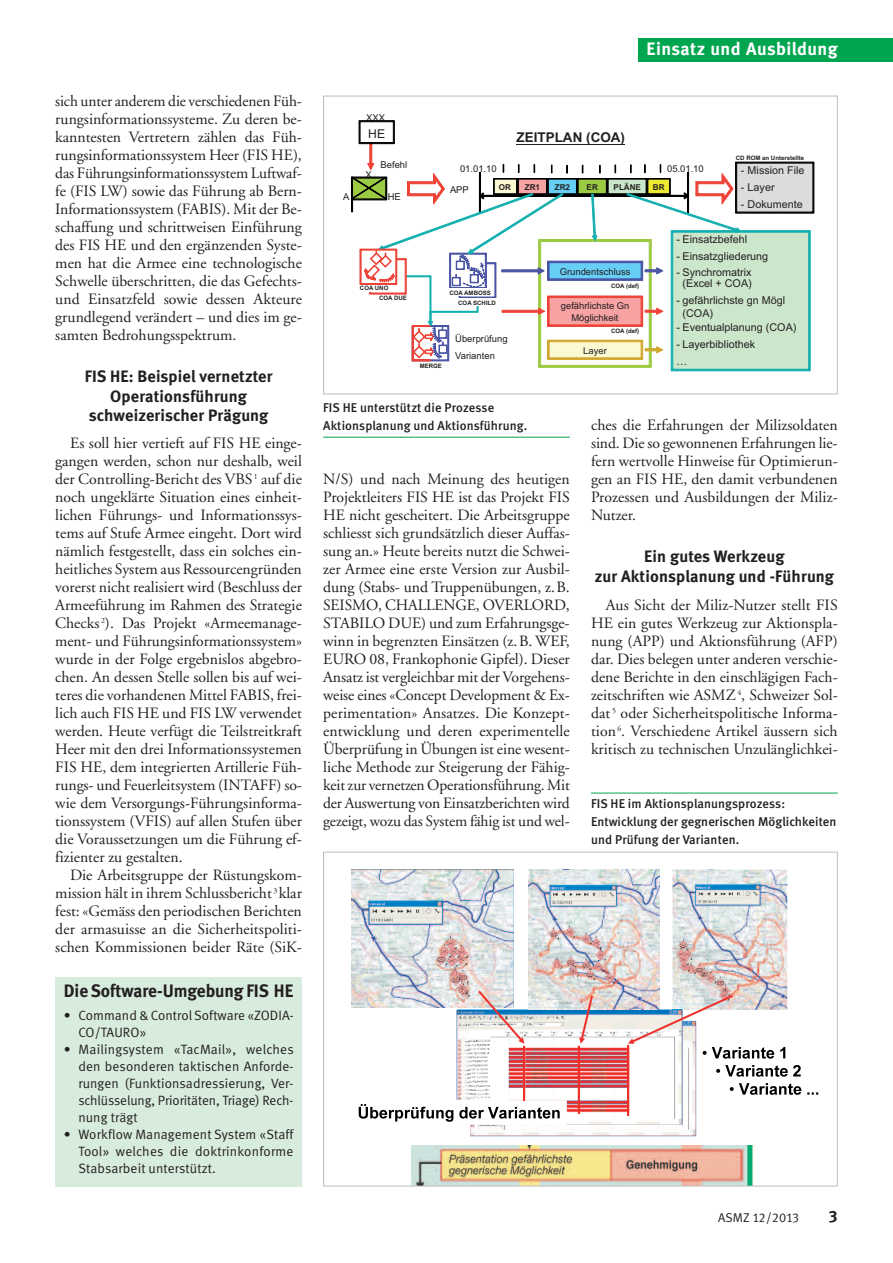
<style>
.page{position:relative;width:893px;height:1263px;background:#fff}
.page>*{position:absolute;margin:0;border:0;box-sizing:border-box;transform-origin:0 0}
.t1{font:18px "Meta Bold LF";color:#231f20}
.t2{font:18px "Meta Bold LF";letter-spacing:.025em;color:#fff}
.t3{font:16.5px/19.5px "Meta Bold LF";letter-spacing:.01em;color:#231f20;text-align:center}
.t4{font:15.75px/18px "Adobe Garamond";color:#231f20;text-align:justify}
.t5{font:13.5px/17px "Meta Normal LF";letter-spacing:.005em;color:#231f20;text-align:justify}
.t6{font:700 13.5px "Arial";color:#231f20}
.t7{font:12.75px/18px "Meta Medium LF";letter-spacing:.005em;color:#231f20}
.t8{font:12.75px "Meta Normal LF";color:#231f20}
.t9{font:12.15px "Arial";color:#231f20}
.t10{font:10.8px/10.4px "Arial";color:#231f20}
.t11{font:9.45px/17px "Arial";color:#231f20}
.t12{font:700 8.1px "Arial";color:#231f20}
.t13{font:700 6px/10.4px "Arial";color:#231f20}
</style>
<div class="page">
<div style="left:638px;top:38px;width:255px;height:24px;background:#00a54f"></div>
<div style="left:55px;top:977px;width:247px;height:209px;background:#d8ecdd"></div>
<img style="left:470px;top:1116px;width:226px;height:20px">
<img style="left:672px;top:869px;width:115px;height:126px">
<img style="left:560px;top:1010px;width:67px;height:11px">
<img style="left:560px;top:1021px;width:123px;height:104px">
<img style="left:528px;top:869px;width:132px;height:141px">
<img style="left:352px;top:869px;width:161px;height:122px">
<svg style="left:577px;top:995px;width:16px;height:118px"></svg>
<img style="left:411px;top:1145px;width:343px;height:39px">
<svg style="left:627px;top:995px;width:191px;height:121px"></svg>
<div style="left:352px;top:1100px;width:214px;height:25px;background:#fff"></div>
<img style="left:470px;top:1125px;width:96px;height:1px">
<svg style="left:352px;top:991px;width:208px;height:134px"></svg>
<hr style="left:591px;top:793px;width:247px;height:1px;background:#00a54f">
<svg style="left:351px;top:120px;width:464px;height:252px"></svg>
<div style="left:323px;top:96px;width:515px;height:298px;border:1px solid #bcbdc0"></div>
<hr style="left:323px;top:437px;width:247px;height:1px;background:#00a54f">
<p class="t4" style="left:55px;top:94px;width:248px">sich unter anderem die verschiedenen Füh&shy;rungsinformationssysteme. Zu deren be&shy;kanntesten Vertretern zählen das Füh&shy;rungsinformationssystem Heer (FIS HE), das Führungsinformationssystem Luftwaf&shy;fe (FIS LW) sowie das Führung ab Bern-Informationssystem (FABIS). Mit der Be&shy;schaffung und schrittweisen Einführung des FIS HE und den ergänzenden Syste&shy;men hat die Armee eine technologische Schwelle überschritten, die das Gefechts&shy;und Einsatzfeld sowie dessen Akteure grundlegend verändert – und dies im ge&shy;samten Bedrohungsspektrum.</p>
<p class="t3" style="left:85px;top:368px;width:189px">FIS HE: Beispiel vernetzter<br>Operationsführung schweizerischer Prägung</p>
<p class="t4" style="left:55px;top:436px;width:248px;text-indent:15px">Es soll hier vertieft auf FIS HE einge&shy;gangen werden, schon nur deshalb, weil der Controlling-Bericht des VBS <sup>1</sup> auf die noch ungeklärte Situation eines einheit&shy;lichen Führungs- und Informationssys&shy;tems auf Stufe Armee eingeht. Dort wird nämlich festgestellt, dass ein solches ein&shy;heitliches System aus Ressourcengründen vorerst nicht realisiert wird (Beschluss der Armeeführung im Rahmen des Strategie Checks <sup>2</sup>). Das Projekt «Armeemanage&shy;ment- und Führungsinformationssystem» wurde in der Folge ergebnislos abgebro&shy;chen. An dessen Stelle sollen bis auf wei&shy;teres die vorhandenen Mittel FABIS, frei&shy;lich auch FIS HE und FIS LW verwendet werden. Heute verfügt die Teilstreitkraft Heer mit den drei Informationssystemen FIS HE, dem integrierten Artillerie Füh&shy;rungs- und Feuerleitsystem (INTAFF) so&shy;wie dem Versorgungs-Führungsinforma&shy;tionssystem (VFIS) auf allen Stufen über die Voraussetzungen um die Führung ef&shy;fizienter zu gestalten.</p>
<p class="t4" style="left:55px;top:868px;width:248px;text-indent:15px">Die Arbeitsgruppe der Rüstungskom&shy;mission hält in ihrem Schlussbericht <sup>3</sup> klar fest: «Gemäss den periodischen Berichten der armasuisse an die Sicherheitspoliti&shy;schen Kommissionen beider Räte (SiK-</p>
<p class="t1" style="left:64px;top:984px;width:231px">DieSoftware-Umgebung FIS HE</p>
<p class="t5" style="left:78px;top:1008px;width:217px;text-indent:-15px">• Command &amp; Control Software «ZODIA -<br>CO/TAURO»</p>
<p class="t5" style="left:78px;top:1042px;width:217px;text-indent:-15px">• Mailingsystem «TacMail», welches den besonderen taktischen Anforde&shy;rungen (Funktionsadressierung, Ver&shy;schlüsselung, Prioritäten, Triage) Rech&shy;nung trägt</p>
<p class="t5" style="left:78px;top:1127px;width:217px;text-indent:-15px">• Workflow Management System «Staff Tool» welches die doktrinkonforme Stabsarbeit unterstützt.</p>
<p class="t2" style="left:647px;top:42px;width:193px">Einsatz und Ausbildung</p>
<p class="t11" style="left:366px;top:109px;width:20px">XXX</p>
<p class="t9" style="left:368px;top:127px;width:18px">HE</p>
<p class="t6" style="left:516px;top:130px;width:110px">ZEITPLAN (COA)</p>
<p class="t11" style="left:366px;top:166px;width:8px">X</p>
<p class="t11" style="left:381px;top:156px;width:28px">Befehl</p>
<p class="t11" style="left:343px;top:188px;width:8px">A</p>
<p class="t11" style="left:388px;top:188px;width:15px">HE</p>
<p class="t11" style="left:460px;top:160px;width:38px">01.01.10</p>
<p class="t11" style="left:667px;top:160px;width:38px">05.01.10</p>
<p class="t12" style="left:499px;top:182px;width:14px">OR</p>
<p class="t12" style="left:525px;top:182px;width:17px">ZR1</p>
<p class="t12" style="left:555px;top:182px;width:17px">ZR2</p>
<p class="t12" style="left:614px;top:182px;width:29px">PLÄNE</p>
<p class="t12" style="left:653px;top:182px;width:13px">BR</p>
<p class="t12" style="left:587px;top:182px;width:13px">ER</p>
<p class="t11" style="left:450px;top:181px;width:20px">APP</p>
<p class="t13" style="left:736px;top:153px;width:70px">CD ROM an Unterstellte</p>
<p class="t10" style="left:741px;top:165px;width:65px">- Mission File</p>
<p class="t10" style="left:741px;top:182px;width:35px">- Layer</p>
<p class="t10" style="left:741px;top:199px;width:63px">- Dokumente</p>
<p class="t13" style="left:360px;top:283px;width:30px">COA UNO</p>
<p class="t13" style="left:379px;top:292px;width:29px">COA DUE</p>
<p class="t13" style="left:458px;top:288px;width:39px;text-indent:-9px">COA AMBOSS<br>COA SCHILD</p>
<p class="t13" style="left:420px;top:361px;width:24px">MERGE</p>
<p class="t11" style="left:455px;top:331px;width:54px">Überprüfung<br>Varianten</p>
<p class="t11" style="left:560px;top:263px;width:72px">Grundentschluss</p>
<p class="t11" style="left:561px;top:300px;width:70px;line-height:11.2px;text-align:center">gefährlichste Gn<br>Möglichkeit</p>
<p class="t11" style="left:583px;top:342px;width:25px">Layer</p>
<p class="t13" style="left:611px;top:280px;width:30px">COA (def)</p>
<p class="t13" style="left:611px;top:326px;width:30px">COA (def)</p>
<p class="t10" style="left:676px;top:234px;width:72px">- Einsatzbefehl</p>
<p class="t10" style="left:676px;top:251px;width:93px">- Einsatzgliederung</p>
<p class="t10" style="left:676px;top:267px;width:77px;text-align:center">- Synchromatrix (Excel + COA)</p>
<p class="t10" style="left:683px;top:293px;width:104px;line-height:12.8px;text-indent:-6px">- gefährlichste gn Mögl (COA)</p>
<p class="t10" style="left:676px;top:322px;width:122px">- Eventualplanung (COA)</p>
<p class="t10" style="left:676px;top:335px;width:80px;line-height:17px">- Layerbibliothek …</p>
<p class="t7" style="left:323px;top:400px;width:206px">FIS HE unterstützt die Prozesse<br>Aktionsplanung und Aktionsführung.</p>
<p class="t4" style="left:323px;top:472px;width:248px">N/S) und nach Meinung des heutigen Projektleiters FIS HE ist das Projekt FIS HE nicht gescheitert. Die Arbeitsgruppe schliesst sich grundsätzlich dieser Auffas&shy;sung an.» Heute bereits nutzt die Schwei&shy;zer Armee eine erste Version zur Ausbil&shy;dung (Stabs- und Truppenübungen, z.B.<br>SEISMO, CHALLENGE, OVERLORD, STABILO DUE) und zum Erfahrungsge&shy;winn in begrenzten Einsätzen (z.B. WEF, EURO 08, Frankophonie Gipfel). Dieser Ansatz ist vergleichbar mit der Vorgehens&shy;weise eines «Concept Development &amp; Ex&shy;perimentation» Ansatzes. Die Konzept&shy;entwicklung und deren experimentelle Überprüfung in Übungen ist eine wesent&shy;liche Methode zur Steigerung der Fähig&shy;keit zur vernetzen Operationsführung. Mit der Auswertung von Einsatzberichten wird gezeigt, wozu das System fähig ist und wel-</p>
<p class="t4" style="left:591px;top:418px;width:248px">ches die Erfahrungen der Milizsoldaten sind. Die so gewonnenen Erfahrungen lie&shy;fern wertvolle Hinweise für Optimierun&shy;gen an FIS HE, den damit verbundenen Prozessen und Ausbildungen der Miliz-Nutzer.</p>
<p class="t3" style="left:595px;top:548px;width:241px">Ein gutes Werkzeug<br>zur Aktionsplanung und -Führung</p>
<p class="t4" style="left:591px;top:598px;width:248px;text-indent:15px">Aus Sicht der Miliz-Nutzer stellt FIS HE ein gutes Werkzeug zur Aktionspla&shy;nung (APP) und Aktionsführung (AFP) dar. Dies belegen unter anderen verschie&shy;dene Berichte in den einschlägigen Fach&shy;zeitschriften wie ASMZ <sup>4</sup>, Schweizer Sol&shy;dat <sup>5</sup> oder Sicherheitspolitische Informa&shy;tion<sup>6</sup>. Verschiedene Artikel äussern sich kritisch zu technischen Unzulänglichkei-</p>
<p class="t7" style="left:591px;top:796px;width:247px">FIS HE im Aktionsplanungsprozess:<br>Entwicklung der gegnerischen Möglichkeiten und Prüfung der Varianten.</p>
<p class="t8" style="left:718px;top:1213px;width:83px">ASMZ 12/2013</p>
<p class="t3" style="left:828px;top:1208px;width:11px">3</p>
</div>
